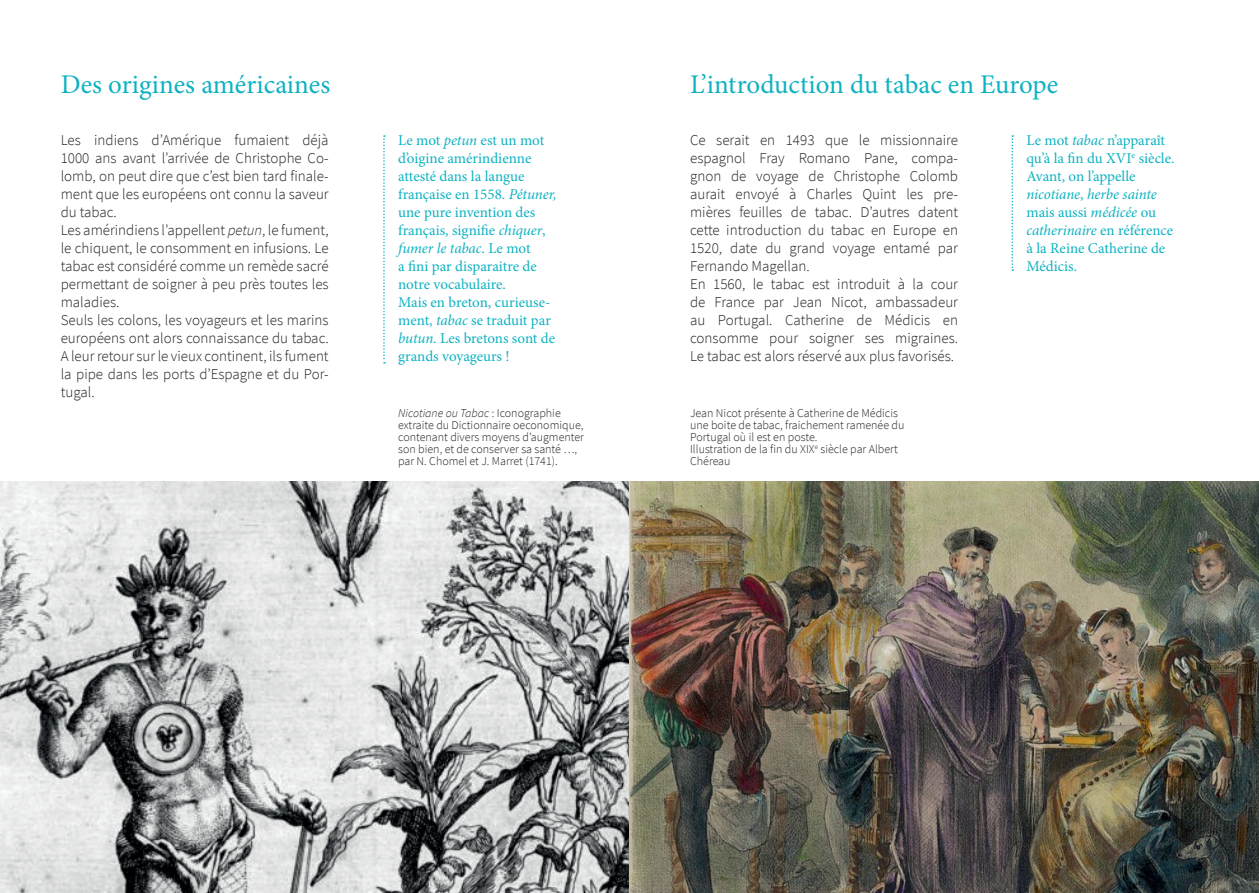
<style>
.page{position:relative;width:1259px;height:893px;background:#fff}
.page>*{position:absolute;margin:0;border:0;box-sizing:border-box;transform-origin:0 0}
.t1{font:27px "Minion Pro";color:#0eb2c1}
.t2{font:300 15px/18px "Source Sans Pro";color:#231f20}
.t3{font:15px/18px "Minion Pro";color:#0eb2c1}
.t4{font:300 12px/12px "Source Sans Pro";color:#231f20}
.s1{font-style:italic}
</style>
<div class="page">
<img style="left:0;top:481px;width:1259px;height:412px">
<svg style="left:383px;top:135px;width:2px;height:229px"></svg>
<svg style="left:1011px;top:135px;width:2px;height:136px"></svg>
<h1 class="t1" style="left:61px;top:66px;width:271px">Des origines américaines</h1>
<p class="t2" style="left:61px;top:131px;width:269px">Les indiens d’Amérique fumaient déjà 1000 ans avant l’arrivée de Christophe Co&shy;lomb, on peut dire que c’est bien tard finale&shy;ment que les européens ont connu la saveur du tabac.<br>Les amérindiens l’appellent <span class="s1">petun</span>, le fument, le chiquent, le consomment en infusions. Le tabac est considéré comme un remède sacré permettant de soigner à peu près toutes les maladies.<br>Seuls les colons, les voyageurs et les marins européens ont alors connaissance du tabac.<br>A leur retour sur le vieux continent, ils fument la pipe dans les ports d’Espagne et du Por&shy;tugal.</p>
<p class="t3" style="left:398px;top:131px;width:160px">Le mot <span class="s1">petun</span> est un mot d’oigine amérindienne attesté dans la langue française en 1558. <span class="s1">Pétuner, </span>une pure invention des français, signifie <span class="s1">chiquer</span>, <span class="s1">fumer le tabac</span>. Le mot<br>a fini par disparaitre de notre vocabulaire.<br>Mais en breton, curieuse&shy;ment, <span class="s1">tabac</span> se traduit par <span class="s1">butun.</span> Les bretons sont de grands voyageurs !</p>
<p class="t4" style="left:398px;top:407px;width:187px"><span class="s1">Nicotiane ou Tabac</span> : Iconographie extraite du Dictionnaire oeconomique, contenant divers moyens d’augmenter son bien, et de conserver sa santé …, par N. Chomel et J. Marret (1741).</p>
<h1 class="t1" style="left:690px;top:66px;width:370px">L’introduction du tabac en Europe</h1>
<p class="t2" style="left:690px;top:131px;width:269px">Ce serait en 1493 que le missionnaire espagnol Fray Romano Pane, compa&shy;gnon de voyage de Christophe Colomb aurait envoyé à Charles Quint les pre&shy;mières feuilles de tabac. D’autres datent cette introduction du tabac en Europe en 1520, date du grand voyage entamé par Fernando Magellan.<br>En 1560, le tabac est introduit à la cour de France par Jean Nicot, ambassadeur au Portugal. Catherine de Médicis en consomme pour soigner ses migraines.<br>Le tabac est alors réservé aux plus favorisés.</p>
<p class="t3" style="left:1026px;top:131px;width:149px">Le mot <span class="s1">tabac</span> n’apparaît qu’à la fin du XVI<sup>e</sup> siècle.<br>Avant, on l’appelle <span class="s1">nicotiane</span>, <span class="s1">herbe sainte </span>mais aussi <span class="s1">médicée</span> ou <span class="s1">catherinaire</span> en référence à la Reine Catherine de<br>Médicis.</p>
<p class="t4" style="left:690px;top:407px;width:216px">Jean Nicot présente à Catherine de Médicis une boite de tabac, fraichement ramenée du Portugal où il est en poste.<br>Illustration de la fin du XIX<sup>e</sup> siècle par Albert Chéreau</p>
</div>
